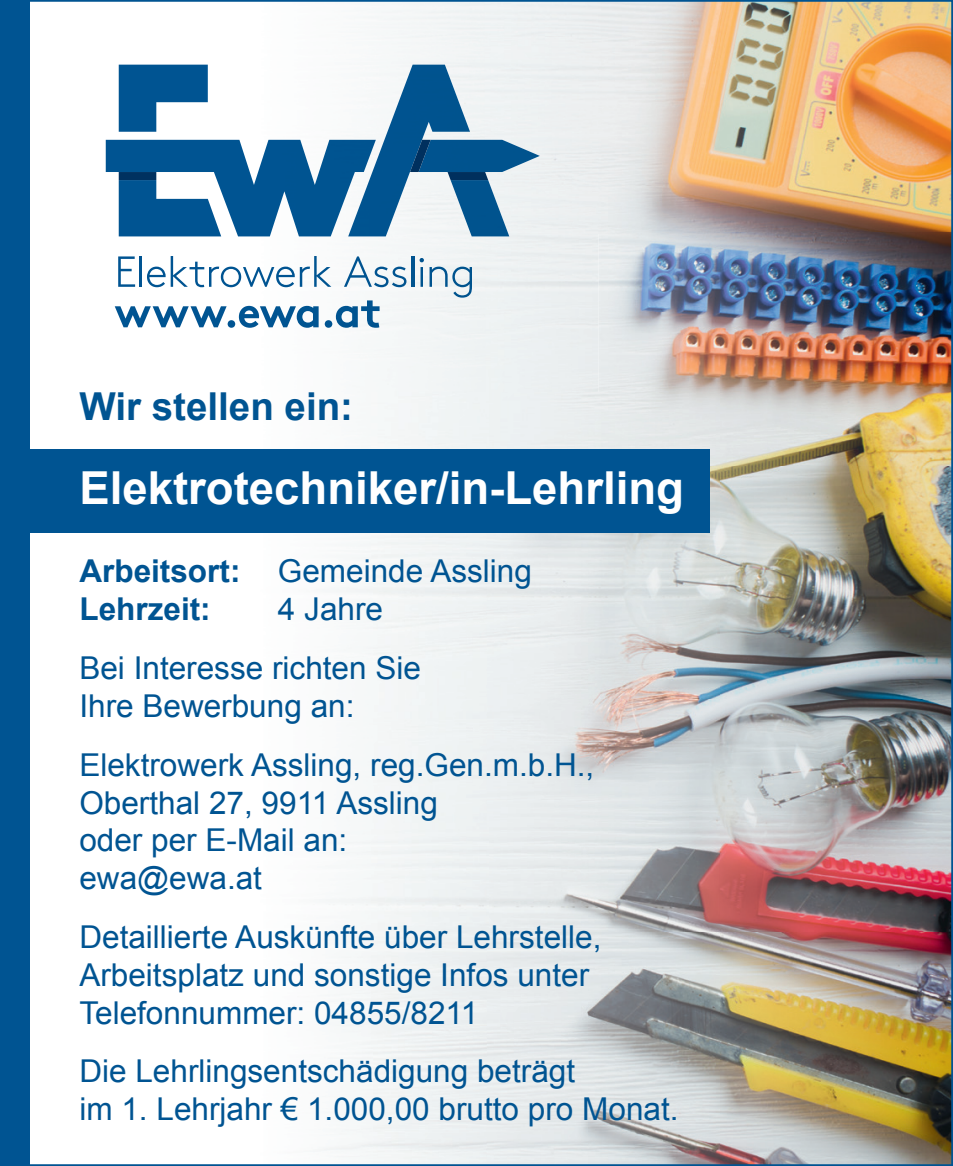
<style>
.page{position:relative;width:953px;height:1166px;background:#fff}
.page>*{position:absolute;margin:0;border:0;box-sizing:border-box;transform-origin:0 0}
.t1{font:700 45.5px "Arial";color:#fff}
.t2{font:700 38.5px "Arial";color:#005492}
.t3{font:31.5px/37.8px "Arial";color:#005492}
.t4{font:700 31.5px/37.8px "Arial";color:#005492}
.s1{font-weight:400}
</style>
<div class="page">
<img style="left:598px;top:3px;width:351px;height:230px">
<img style="left:488px;top:233px;width:461px;height:930px">
<img style="left:139px;top:392px;width:349px;height:771px">
<div style="left:15px;top:449px;width:694px;height:83px;background:#005492"></div>
<img style="left:105px;top:3px;width:493px;height:389px">
<img style="left:119px;top:65px;width:89px;height:67px">
<img style="left:106px;top:140px;width:242px;height:96px">
<img style="left:348px;top:65px;width:192px;height:171px">
<img style="left:119px;top:140px;width:369px;height:40px">
<img style="left:118px;top:256px;width:17px;height:31px">
<img style="left:139px;top:256px;width:3px;height:31px">
<img style="left:147px;top:267px;width:19px;height:20px">
<img style="left:171px;top:256px;width:17px;height:31px">
<img style="left:189px;top:262px;width:15px;height:25px">
<img style="left:209px;top:267px;width:10px;height:20px">
<img style="left:221px;top:267px;width:20px;height:20px">
<img style="left:243px;top:267px;width:31px;height:20px">
<img style="left:276px;top:267px;width:19px;height:20px">
<img style="left:300px;top:267px;width:10px;height:20px">
<img style="left:314px;top:256px;width:17px;height:31px">
<img style="left:344px;top:256px;width:28px;height:31px">
<img style="left:374px;top:267px;width:14px;height:20px">
<img style="left:392px;top:267px;width:14px;height:20px">
<img style="left:411px;top:256px;width:3px;height:31px">
<img style="left:419px;top:258px;width:5px;height:29px">
<img style="left:429px;top:267px;width:18px;height:20px">
<img style="left:452px;top:267px;width:20px;height:31px">
<img style="left:115px;top:306px;width:36px;height:21px">
<img style="left:153px;top:306px;width:74px;height:21px">
<svg style="left:228px;top:320px;width:7px;height:8px"></svg>
<img style="left:239px;top:306px;width:79px;height:22px">
<svg style="left:325px;top:320px;width:7px;height:8px"></svg>
<img style="left:336px;top:306px;width:22px;height:22px">
<img style="left:361px;top:300px;width:18px;height:28px">
<div style="left:0;top:0;width:30px;height:1166px;background:#005492"></div>
<p class="t2" style="left:79px;top:381px;width:275px">Wir stellen ein:</p>
<h1 class="t1" style="left:79px;top:458px;width:606px">Elektrotechniker/in-Lehrling</h1>
<p class="t4" style="left:79px;top:553px;width:454px">Arbeitsort: <span class="s1">Gemeinde Assling<br></span>Lehrzeit:</p>
<p class="t3" style="left:79px;top:580px;width:343px;line-height:58.8px;text-indent:198px">4 Jahre<br>Bei Interesse richten Sie</p>
<p class="t3" style="left:79px;top:677px;width:516px;line-height:58.8px">Ihre Bewerbung an:<br>Elektrowerk Assling, reg.Gen.m.b.H.,</p>
<p class="t3" style="left:79px;top:784px;width:360px">Oberthal 27, 9911 Assling oder per E-Mail an: ewa@ewa.at</p>
<p class="t3" style="left:79px;top:918px;width:523px">Detaillierte Auskünfte über Lehrstelle,<br>Arbeitsplatz und sonstige Infos unter<br>Telefonnummer: 04855/8211</p>
<p class="t3" style="left:79px;top:1053px;width:600px">Die Lehrlingsentschädigung beträgt<br>im 1. Lehrjahr € 1.000,00 brutto pro Monat.</p>
</div>
